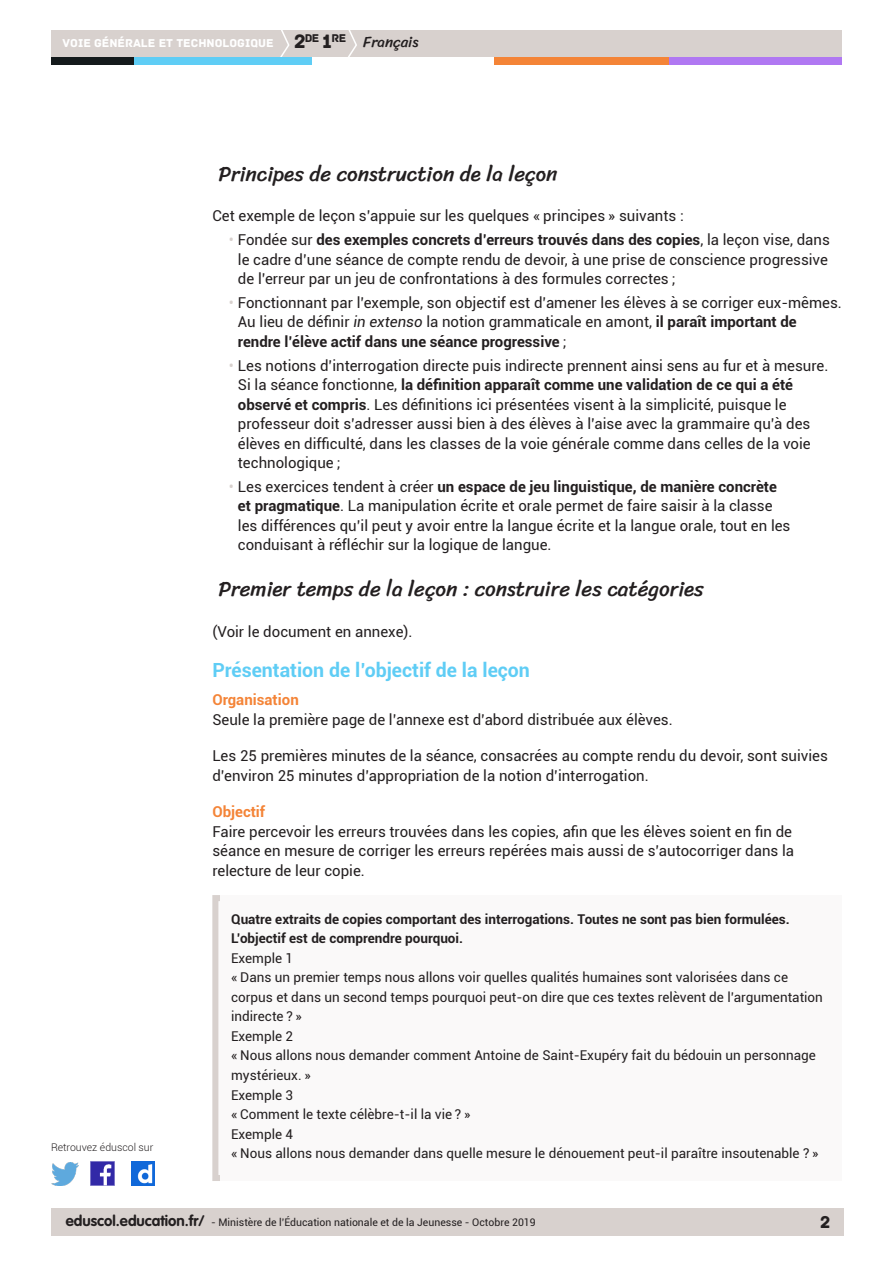
<style>
.page{position:relative;width:893px;height:1263px;background:#fff}
.page>*{position:absolute;margin:0;border:0;box-sizing:border-box;transform-origin:0 0}
._02_titre_1{font:21px "Sriracha";color:#231f20}
._03_titre_2{font:700 19.5px "Roboto";color:#5fcdf5}
.t1{font:18px "Archive";color:#231f20}
.Texte_courant{font:15px/19.5px "Roboto";color:#231f20}
._04_titre_3{font:700 15px "Roboto";color:#f48437}
.t2{font:15px "Sriracha";color:#231f20}
._08_txt_encadré{font:13.5px/19.5px "Roboto";color:#231f20}
._08_txt_encadré-2{font:700 13.5px/19.5px "Roboto";color:#231f20}
.t3{font:12px "Archive";color:#fff}
.t4{font:11.85px "Archive";color:#231f20}
.t5{font:10.5px "Roboto";color:#231f20}
.t6{font:300 10.5px "Roboto";color:#231f20}
.s1{font-size:20.4px}
.s2{color:#d8d1ce}
.s3{font-weight:700}
.s4{font-style:italic}
.s5{font-family:"VAG Rounded Std";font-weight:700;font-size:15px}
</style>
<div class="page">
<div style="left:51px;top:1209px;width:792px;height:27px;background:#d8d1ce"></div>
<div style="left:51px;top:30px;width:791px;height:27px;background:#d8d1ce"></div>
<svg style="left:280px;top:30px;width:10px;height:27px"></svg>
<svg style="left:348px;top:30px;width:9px;height:27px"></svg>
<div style="left:133px;top:57px;width:179px;height:8px;background:#5fcdf5"></div>
<div style="left:51px;top:57px;width:82px;height:8px;background:#141a1c"></div>
<div style="left:667px;top:57px;width:175px;height:8px;background:#b078f2"></div>
<div style="left:494px;top:57px;width:175px;height:8px;background:#f48437"></div>
<img style="left:91px;top:1162px;width:23px;height:23px">
<img style="left:51px;top:1163px;width:28px;height:22px">
<img style="left:132px;top:1162px;width:22px;height:23px">
<div style="left:212px;top:895px;width:630px;height:286px;background:#faf9f9"></div>
<div style="left:212px;top:895px;width:630px;height:286px;border:6px solid #d8d1ce"></div>
<p class="t4" style="left:294px;top:31px;width:54px"><span class="s1">2</span>DE <span class="s1">1</span>RE</p>
<p class="t3" style="left:63px;top:36px;width:212px">VOIE GÉNÉRALE ET TECHNOLOGIQUE</p>
<p class="t2" style="left:363px;top:33px;width:57px">Français</p>
<p class="t6" style="left:51px;top:1140px;width:104px">Retrouvez éduscol sur</p>
<p class="_02_titre_1" style="left:218px;top:161px;width:341px">Principes de construction de la leçon</p>
<p class="Texte_courant" style="left:212px;top:206px;width:473px">Cet exemple de leçon s’appuie sur les quelques « principes » suivants :</p>
<p class="Texte_courant" style="left:238px;top:229px;width:593px;text-indent:-9px"><span class="s2">•</span> Fondée sur <span class="s3">des exemples concrets d’erreurs trouvés dans des copies</span>, la leçon vise, dans le cadre d’une séance de compte rendu de devoir, à une prise de conscience progressive de l’erreur par un jeu de confrontations à des formules correctes ;</p>
<p class="Texte_courant" style="left:238px;top:292px;width:605px;text-indent:-9px"><span class="s2">•</span> Fonctionnant par l’exemple, son objectif est d’amener les élèves à se corriger eux-mêmes.<br>Au lieu de définir <span class="s4">in extenso</span> la notion grammaticale en amont, <span class="s3">il paraît important de rendre l’élève actif dans une séance progressive</span> ;</p>
<p class="Texte_courant" style="left:238px;top:355px;width:592px;text-indent:-9px"><span class="s2">•</span> Les notions d’interrogation directe puis indirecte prennent ainsi sens au fur et à mesure.<br>Si la séance fonctionne, <span class="s3">la définition apparaît comme une validation de ce qui a été observé et compris</span>. Les définitions ici présentées visent à la simplicité, puisque le professeur doit s’adresser aussi bien à des élèves à l’aise avec la grammaire qu’à des élèves en difficulté, dans les classes de la voie générale comme dans celles de la voie technologique ;</p>
<p class="Texte_courant" style="left:238px;top:476px;width:554px;text-indent:-9px"><span class="s2">•</span> Les exercices tendent à créer <span class="s3">un espace de jeu linguistique, de manière concrète et pragmatique</span>. La manipulation écrite et orale permet de faire saisir à la classe les différences qu’il peut y avoir entre la langue écrite et la langue orale, tout en les conduisant à réfléchir sur la logique de langue.</p>
<p class="_02_titre_1" style="left:218px;top:576px;width:487px">Premier temps de la leçon : construire les catégories</p>
<p class="Texte_courant" style="left:212px;top:621px;width:202px">(Voir le document en annexe).</p>
<p class="_03_titre_2" style="left:212px;top:656px;width:319px">Présentation de l’objectif de la leçon</p>
<p class="_04_titre_3" style="left:212px;top:689px;width:88px">Organisation</p>
<p class="Texte_courant" style="left:212px;top:709px;width:462px">Seule la première page de l’annexe est d’abord distribuée aux élèves.</p>
<p class="Texte_courant" style="left:212px;top:745px;width:617px">Les 25 premières minutes de la séance, consacrées au compte rendu du devoir, sont suivies d’environ 25 minutes d’appropriation de la notion d’interrogation.</p>
<p class="_04_titre_3" style="left:212px;top:801px;width:54px">Objectif</p>
<p class="Texte_courant" style="left:212px;top:821px;width:583px">Faire percevoir les erreurs trouvées dans les copies, afin que les élèves soient en fin de séance en mesure de corriger les erreurs repérées mais aussi de s’autocorriger dans la relecture de leur copie.</p>
<p class="_08_txt_encadré-2" style="left:231px;top:909px;width:560px">Quatre extraits de copies comportant des interrogations. Toutes ne sont pas bien formulées.<br>L’objectif est de comprendre pourquoi.</p>
<p class="_08_txt_encadré" style="left:231px;top:948px;width:64px">Exemple 1</p>
<p class="_08_txt_encadré" style="left:231px;top:967px;width:593px">« Dans un premier temps nous allons voir quelles qualités humaines sont valorisées dans ce corpus et dans un second temps pourquoi peut-on dire que ces textes relèvent de l’argumentation indirecte ? »</p>
<p class="_08_txt_encadré" style="left:231px;top:1026px;width:64px">Exemple 2</p>
<p class="_08_txt_encadré" style="left:231px;top:1045px;width:586px">« Nous allons nous demander comment Antoine de Saint-Exupéry fait du bédouin un personnage mystérieux. »</p>
<p class="_08_txt_encadré" style="left:231px;top:1084px;width:64px">Exemple 3</p>
<p class="_08_txt_encadré" style="left:231px;top:1104px;width:241px">« Comment le texte célèbre-t-il la vie ? »</p>
<p class="_08_txt_encadré" style="left:231px;top:1123px;width:64px">Exemple 4</p>
<p class="_08_txt_encadré" style="left:231px;top:1143px;width:589px">« Nous allons nous demander dans quelle mesure le dénouement peut-il paraître insoutenable ? »</p>
<p class="t5" style="left:66px;top:1215px;width:471px"><span class="s5">eduscol.education.fr/</span> - Ministère de l’Éducation nationale et de la Jeunesse - Octobre 2019</p>
<p class="t1" style="left:820px;top:1211px;width:12px">2</p>
</div>
